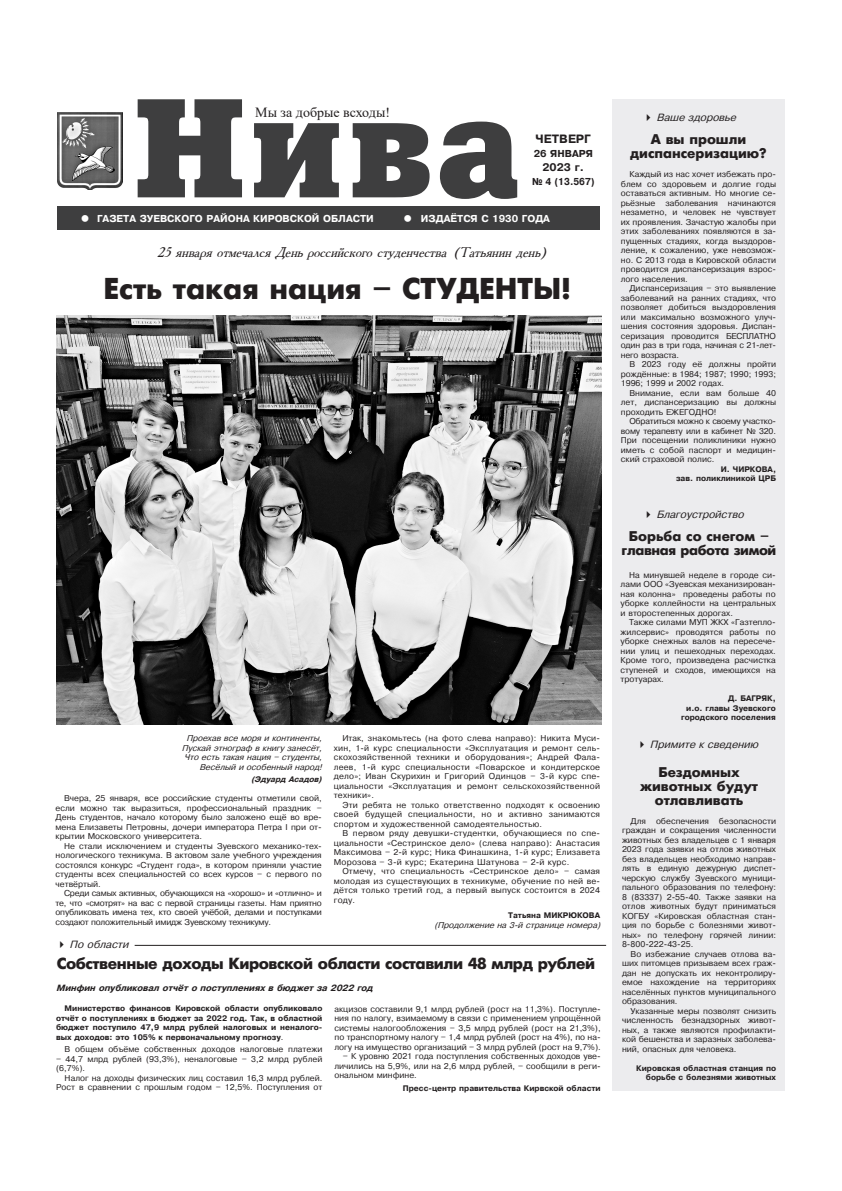
<style>
.page{position:relative;width:842px;height:1191px;background:#fff}
.page>*{position:absolute;margin:0;border:0;box-sizing:border-box;transform-origin:0 0}
.t1{font:140px "Xenia";color:#3e3e3f;scale:1.05 1}
.t2{font:30px "Futuris Extra";color:#231f20}
.t3{font:16px "Futuris Extra";letter-spacing:-.025em;color:#231f20}
.t4{font:italic 14px "Academy";color:#231f20}
.t5{font:14px/14px "Futuris Extra";color:#231f20;text-align:center}
.t6{font:14px/14px "Futuris Extra";letter-spacing:-.025em;color:#231f20;text-align:center}
.t7{font:14px "Times New Roman";color:#231f20}
.t8{font:12px "Pragmatica Bold Cyrillic";color:#231f20}
.t9{font:11px "Pragmatica Bold Cyrillic";color:#231f20}
.t10{font:italic 10px "Pragmatica";color:#231f20}
.t11{font:10px "Pragmatica Bold Cyrillic";color:#fff}
.t12{font:10px "Pragmatica Bold Cyrillic";color:#231f20;scale:.9 1}
.t13{font:10px "Pragmatica Bold Cyrillic";color:#231f20}
.t14{font:italic 9px "Pragmatica Bold Cyrillic";color:#231f20}
.t15{font:8px/9.5px "Pragmatica";color:#231f20;text-align:justify}
.t16{font:8px/9.5px "Pragmatica Bold Cyrillic";color:#231f20;text-align:right}
.t17{font:italic 8px/9.5px "Pragmatica";color:#231f20;text-align:right}
.t18{font:italic 8px "Pragmatica Bold Cyrillic";color:#231f20}
.s1{font-family:"Pragmatica"}
</style>
<div class="page">
<div style="left:612px;top:99px;width:172px;height:991px;background:#ececee"></div>
<img style="left:57px;top:113px;width:65px;height:76px">
<div style="left:57px;top:206px;width:542px;height:24px;background:#3e3e3f"></div>
<img style="left:57px;top:315px;width:544px;height:409px">
<hr style="left:135px;top:945px;width:471px;height:1px;background:#231f20">
<h1 class="t1" style="left:132px;top:66px;width:372px">Нива</h1>
<p class="t11" style="left:421px;top:213px;width:131px">Издаётся с 1930 года</p>
<h3 class="t7" style="left:255px;top:103px;width:136px">Мы за добрые всходы!</h3>
<h3 class="t8" style="left:536px;top:132px;width:56px">четверг</h3>
<p class="t13" style="left:534px;top:148px;width:61px">26 января</p>
<h3 class="t9" style="left:542px;top:161px;width:43px">2023 г.</h3>
<p class="t12" style="left:532px;top:176px;width:71px">№ 4 (13.567)</p>
<p class="t11" style="left:97px;top:213px;width:278px">Газета Зуевского района Кировской области</p>
<h3 class="t4" style="left:157px;top:243px;width:395px">25январяотмечалсяДеньроссийскогостуденчества (Татьяниндень)</h3>
<h2 class="t2" style="left:104px;top:272px;width:469px">Есть такая нация – СТУДЕНТЫ!</h2>
<p class="t17" style="left:182px;top:733px;width:144px">Проехав все моря и континенты,<br>Пускай этнограф в книгу занесёт,<br>Что естьтакая нация – студенты,<br>Весёлый и особенный народ!</p>
<p class="t18" style="left:251px;top:775px;width:75px">(Эдуард Асадов)</p>
<p class="t15" style="left:56px;top:793px;width:268px;text-indent:9px">Вчера, 25 января, все российские студенты отметили свой, если можно так выразиться, профессиональный праздник – День студентов, начало которому было заложено ещё во вре&shy;мена Елизаветы Петровны, дочери императора Петра I при от&shy;крытии Московского университета.</p>
<p class="t15" style="left:56px;top:841px;width:268px;text-indent:9px">Не стали исключением и студенты Зуевского механико-тех&shy;нологического техникума. В актовом зале учебного учреждения состоялся конкурс «Студент года», в котором приняли участие студенты всех специальностей со всех курсов – с первого по четвёртый.</p>
<p class="t15" style="left:56px;top:888px;width:268px;text-indent:9px">Среди самых активных, обучающихся на «хорошо» и «отлично» и те, что «смотрят» на вас с первой страницы газеты. Нам приятно опубликовать имена тех, кто своей учёбой, делами и поступками создают положительный имидж Зуевскому техникуму.</p>
<p class="t15" style="left:334px;top:733px;width:268px;text-indent:9px">Итак, знакомьтесь (на фото слева направо): Никита Муси&shy;хин, 1-й курс специальности «Эксплуатация и ремонт сель&shy;скохозяйственной техники и оборудования»; Андрей Фала&shy;леев, 1-й курс специальности «Поварское и кондитерское дело»; Иван Скурихин и Григорий Одинцов – 3-й курс спе&shy;циальности «Эксплуатация и ремонт сельскохозяйственной техники».</p>
<p class="t15" style="left:334px;top:800px;width:268px;text-indent:9px">Эти ребята не только ответственно подходят к освоению своей будущей специальности, но и активно занимаются спортом и художественной самодеятельностью.</p>
<p class="t15" style="left:334px;top:828px;width:268px;text-indent:9px">В первом ряду девушки-студентки, обучающиеся по спе&shy;циальности «Сестринское дело» (слева направо): Анастасия Максимова – 2-й курс; Ника Финашкина, 1-й курс; Елизавета Морозова – 3-й курс; Екатерина Шатунова – 2-й курс.</p>
<p class="t15" style="left:334px;top:866px;width:268px;text-indent:9px">Отмечу, что специальность «Сестринское дело» – самая молодая из существующих в техникуме, обучение по ней ве&shy;дётся только третий год, а первый выпуск состоится в 2024 году.</p>
<p class="t16" style="left:508px;top:910px;width:50px">Татьяна МИКР</p>
<p class="t16" style="left:568px;top:910px;width:16px">ЮКОВА</p>
<p class="t17" style="left:434px;top:920px;width:170px">(Продолжение на 3-й странице номера)</p>
<p class="t10" style="left:56px;top:938px;width:77px">✔ По области</p>
<h3 class="t3" style="left:57px;top:954px;width:540px">Собственные доходы Кировской области составили 48 млрд рублей</h3>
<p class="t14" style="left:56px;top:983px;width:321px">Минфин опубликовал отчёто поступлениях в бюджетза 2022 год</p>
<p class="t16" style="left:56px;top:1004px;width:268px;text-align:justify;text-indent:9px">Министерство финансов Кировской области опубликовало отчёт о поступлениях в бюджет за 2022 год. Так, в областной бюджет поступило 47,9 млрд рублей налоговых и неналого&shy;вых доходов: это 105% к первоначальному прогнозу<span class="s1">.</span></p>
<p class="t15" style="left:65px;top:1044px;width:259px">В общем объёме собственных доходов налоговые платежи</p>
<p class="t15" style="left:56px;top:1054px;width:268px">– 44,7 млрд рублей (93,3%), неналоговые – 3,2 млрд рублей (6,7%).</p>
<p class="t15" style="left:56px;top:1073px;width:268px;text-align:right">Налог на доходы физических лиц составил 16,3 млрд рублей.<br>Рост в сравнении с прошлым годом – 12,5%. Поступления от</p>
<p class="t15" style="left:334px;top:1004px;width:268px">акцизов составили 9,1 млрд рублей (рост на 11,3%). Поступле&shy;ния по налогу, взимаемому в связи с применением упрощённой системы налогообложения – 3,5 млрд рублей (рост на 21,3%), по транспортному налогу – 1,4 млрд рублей (рост на 4%), по на&shy;логу на имущество организаций – 3 млрд рублей (рост на 9,7%).</p>
<p class="t15" style="left:334px;top:1051px;width:268px;text-indent:9px">– К уровню 2021 года поступления собственных доходов уве&shy;личились на 5,9%, или на 2,6 млрд рублей, – сообщили в реги&shy;ональном минфине.</p>
<p class="t16" style="left:403px;top:1083px;width:199px">Пресс-центр правительства Кирвской области</p>
<p class="t10" style="left:643px;top:112px;width:97px">✔ Ваше здоровье</p>
<h3 class="t5" style="left:630px;top:133px;width:138px">А вы прошли диспансеризацию?</h3>
<p class="t15" style="left:621px;top:170px;width:157px;text-indent:9px">Каждый из нас хочет избежать про&shy;блем со здоровьем и долгие годы оставаться активным. Но многие се&shy;рьёзные</p>
<p class="t15" style="left:665px;top:198px;width:54px">заболевания</p>
<p class="t15" style="left:621px;top:198px;width:157px;text-indent:107px">начинаются незаметно, и человек не чувствует их проявления. Зачастую жалобы при этих заболеваниях появляются в за&shy;пущенных стадиях, когда выздоров&shy;ление, к сожалению, уже невозмож&shy;но. С 2013 года в Кировской области проводится диспансеризация взрос&shy;лого населения.</p>
<p class="t15" style="left:621px;top:284px;width:157px;text-indent:9px">Диспансеризация – это выявление заболеваний на ранних стадиях, что позволяет добиться выздоровления или максимально возможного улуч&shy;шения состояния здоровья. Диспан&shy;серизация проводится БЕСПЛАТНО один раз в три года, начиная с 21-лет&shy;него возраста.</p>
<p class="t15" style="left:621px;top:360px;width:157px;text-indent:9px">В 2023 году её должны пройти рождённые: в 1984; 1987; 1990; 1993; 1996; 1999 и 2002 годах.</p>
<p class="t15" style="left:621px;top:388px;width:157px;text-indent:9px">Внимание, если вам больше 40 лет, диспансеризацию вы должны проходить ЕЖЕГОДНО!</p>
<p class="t15" style="left:621px;top:417px;width:157px;text-indent:9px">Обратиться можно к своему участко&shy;вому терапевту или в кабинет № 320.<br>При посещении поликлиники нужно иметь с собой паспорт и медицин&shy;ский страховой полис.</p>
<p class="t16" style="left:721px;top:464px;width:19px">И. ЧИРКОВА</p>
<p class="t16" style="left:773px;top:464px;width:5px">,</p>
<p class="t16" style="left:676px;top:474px;width:95px">зав. поликлиникой ЦРБ</p>
<p class="t10" style="left:643px;top:509px;width:105px">✔ Благоустройство</p>
<h3 class="t6" style="left:622px;top:529px;width:156px">Борьба со снегом – главная работа зимой</h3>
<p class="t15" style="left:620px;top:570px;width:157px;text-indent:9px">На минувшей неделе в городе си&shy;лами ООО «Зуевская механизирован&shy;ная колонна» проведены работы по уборке коллейности на центральных и второстепенных дорогах.</p>
<p class="t15" style="left:620px;top:617px;width:157px;text-indent:9px">Также силами МУП ЖКХ «Газтепло&shy;жилсервис» проводятся работы по уборке снежных валов на пересече&shy;нии улиц и пешеходных переходах.<br>Кроме того, произведена расчистка ступеней и сходов, имеющихся на тротуарах.</p>
<p class="t16" style="left:728px;top:693px;width:35px">Д. БАГРЯК</p>
<p class="t16" style="left:681px;top:693px;width:96px">,<br>и.о. главы Зуевского городского поселения</p>
<p class="t10" style="left:636px;top:739px;width:126px">✔ Примите ксведению</p>
<h3 class="t5" style="left:640px;top:765px;width:119px">Бездомных животных будут отлавливать</h3>
<p class="t15" style="left:622px;top:816px;width:156px;text-indent:9px">Для обеспечения безопасности граждан и сокращения численности животных без владельцев с 1 января 2023 года заявки на отлов животных без владельцев необходимо направ&shy;лять в единую дежурную диспет&shy;черскую службу Зуевского муници&shy;пального образования по телефону:<br>8 (83337) 2-55-40. Также заявки на отлов животных будут приниматься КОГБУ «Кировская областная стан&shy;ция по борьбе с болезнями живот&shy;ных» по телефону горячей линии:<br>8-800-222-43-25.</p>
<p class="t15" style="left:622px;top:949px;width:156px;text-indent:9px">Во избежание случаев отлова ва&shy;ших питомцев призываем всех граж&shy;дан не допускать их неконтролиру&shy;емое нахождение на территориях населённых пунктов муниципального образования.</p>
<p class="t15" style="left:622px;top:1006px;width:156px;text-indent:9px">Указанные меры позволят снизить численность безнадзорных живот&shy;ных, а также являются профилакти&shy;кой бешенства и заразных заболева&shy;ний, опасных для человека.</p>
<p class="t16" style="left:636px;top:1063px;width:141px">Кировская областная станция по борьбе с болезнями животных</p>
</div>
